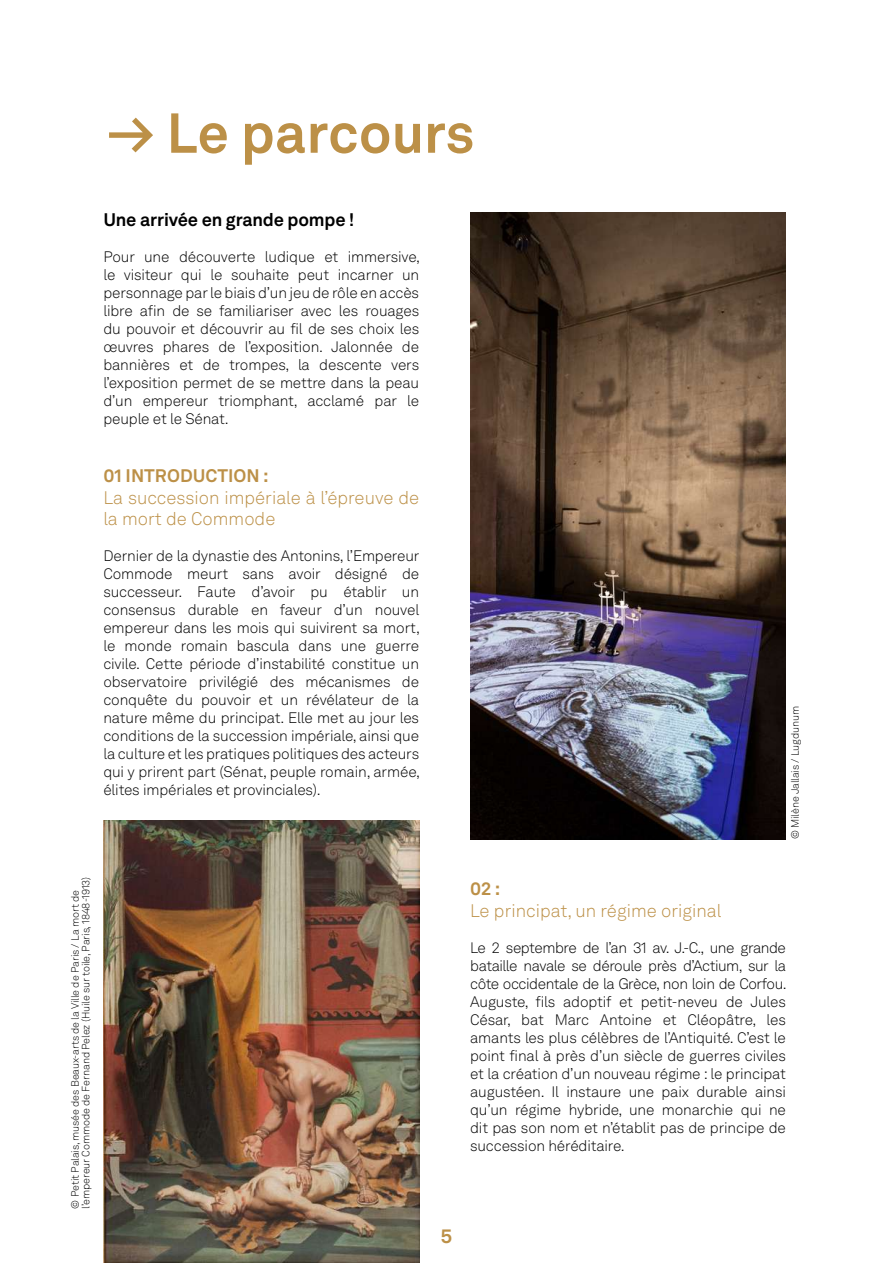
<style>
.page{position:relative;width:893px;height:1263px;background:#fff}
.page>*{position:absolute;margin:0;border:0;box-sizing:border-box;transform-origin:0 0}
.t1{font:700 55.5px "Akkurat LL";color:#bc9047}
.t2{font:700 19.5px "Akkurat LL";color:#bc9047}
.t3{font:300 18px/21.6px "Akkurat LL";color:#bc9047}
.t4{font:700 18px "Akkurat LL";letter-spacing:-.01em;color:#000}
.t5{font:700 18px "Akkurat LL";color:#bc9047}
.t6{font:300 15px/18px "Akkurat LL";letter-spacing:-.01em;color:#000;text-align:justify}
.t7{font:300 10.5px/10.5px "Akkurat LL";letter-spacing:-.01em;color:#000}
</style>
<div class="page">
<img style="left:103px;top:821px;width:316px;height:442px">
<img style="left:470px;top:213px;width:316px;height:626px">
<h1 class="t1" style="left:107px;top:90px;width:368px">→ Le parcours</h1>
<p class="t4" style="left:103px;top:206px;width:252px">Une arrivée en grande pompe !</p>
<p class="t6" style="left:103px;top:248px;width:318px">Pour une découverte ludique et immersive, le visiteur qui le souhaite peut incarner un personnage par le biais d’un jeu de rôle en accès libre afin de se familiariser avec les rouages du pouvoir et découvrir au fil de ses choix les œuvres phares de l’exposition. Jalonnée de bannières et de trompes, la descente vers l’exposition permet de se mettre dans la peau d’un empereur triomphant, acclamé par le peuple et le Sénat.</p>
<p class="t5" style="left:103px;top:462px;width:167px">01 INTRODUCTION :</p>
<p class="t3" style="left:103px;top:486px;width:317px">La succession impériale à l’épreuve de la mort de Commode</p>
<p class="t6" style="left:103px;top:546px;width:318px">Dernier de la dynastie des Antonins, l’Empereur Commode meurt sans avoir désigné de successeur. Faute d’avoir pu établir un consensus durable en faveur d’un nouvel empereur dans les mois qui suivirent sa mort, le monde romain bascula dans une guerre civile. Cette période d’instabilité constitue un observatoire privilégié des mécanismes de conquête du pouvoir et un révélateur de la nature même du principat. Elle met au jour les conditions de la succession impériale, ainsi que la culture et les pratiques politiques des acteurs qui y prirent part (Sénat, peuple romain, armée, élites impériales et provinciales).</p>
<p class="t7" style="left:70px;top:1208px;width:333px;rotate:-90deg">© Petit Palais, musée des Beaux-arts de la Ville de Paris / La mort de l’empereur Commode de Fernand Pelez (Huile sur toile, Paris, 1848-1913)</p>
<p class="t7" style="left:790px;top:839px;width:135px;rotate:-90deg">© Milène Jallais / Lugdunum</p>
<p class="t5" style="left:470px;top:875px;width:32px">02 :</p>
<p class="t3" style="left:470px;top:899px;width:253px">Le principat, un régime original</p>
<p class="t6" style="left:470px;top:938px;width:318px">Le 2 septembre de l’an 31 av. J.-C., une grande bataille navale se déroule près d’Actium, sur la côte occidentale de la Grèce, non loin de Corfou.<br>Auguste, fils adoptif et petit-neveu de Jules César, bat Marc Antoine et Cléopâtre, les amants les plus célèbres de l’Antiquité. C’est le point final à près d’un siècle de guerres civiles et la création d’un nouveau régime : le principat augustéen. Il instaure une paix durable ainsi qu’un régime hybride, une monarchie qui ne dit pas son nom et n’établit pas de principe de succession héréditaire.</p>
<h2 class="t2" style="left:441px;top:1221px;width:13px">5</h2>
</div>
